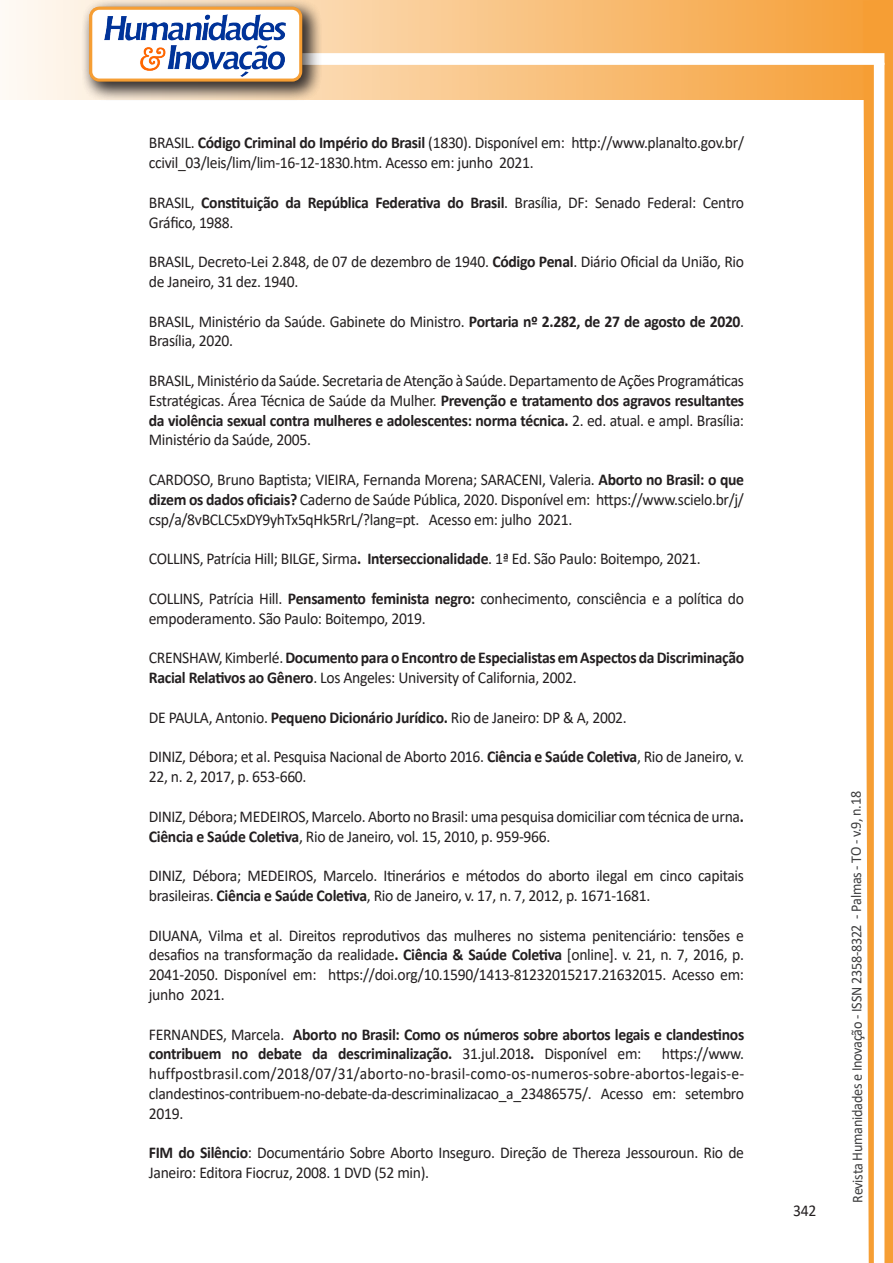
<style>
.page{position:relative;width:893px;height:1263px;background:#fff}
.page>*{position:absolute;margin:0;border:0;box-sizing:border-box;transform-origin:0 0}
.texto{font:16.5px/19.8px "Calibri";letter-spacing:-.02em;color:#231f20;scale:.95 1}
.texto-2{font:700 16.5px/19.8px "Calibri";letter-spacing:-.02em;color:#231f20;scale:.95 1}
.t1{font:15px "Calibri";letter-spacing:-.025em;color:#3e3e3f;scale:.95 1}
.s1{font-weight:700}
.s2{font-weight:400}
</style>
<div class="page">
<svg style="left:5px;top:0;width:858px;height:100px;background:#f9c484"></svg>
<div style="left:302px;top:53px;width:582px;height:12px;background:#fff;border:2px solid #fff"></div>
<svg style="left:863px;top:0;width:30px;height:1263px"></svg>
<div style="left:81px;top:0;width:241px;height:102px;background:#231f20;opacity:.75"></div>
<div style="left:91px;top:8px;width:210px;height:72px;background:#fff;border-radius:9px"></div>
<img style="left:104px;top:14px;width:181px;height:62px">
<div style="left:89px;top:7px;width:213px;height:75px;border:3px solid #f69e34;border-radius:9px"></div>
<p class="texto" style="left:149px;top:133px;width:628px">BRASIL. <span class="s1">Código Criminal do Império do Brasil</span> (1830). Disponível em: http://www.planalto.gov.br/ ccivil_03/leis/lim/lim-16-12-1830.htm. Acesso em: junho 2021.</p>
<p class="texto" style="left:149px;top:192px;width:628px">BRASIL, <span class="s1">Constituição da República Federativa do Brasil</span>. Brasília, DF: Senado Federal: Centro<br>Gráfico, 1988.</p>
<p class="texto" style="left:149px;top:251px;width:628px">BRASIL, Decreto-Lei 2.848, de 07 de dezembro de 1940. <span class="s1">Código Penal</span>. Diário Oficial da União, Rio de Janeiro, 31 dez. 1940.</p>
<p class="texto" style="left:149px;top:311px;width:628px">BRASIL, Ministério da Saúde. Gabinete do Ministro. <span class="s1">Portaria nº 2.282, de 27 de agosto de 2020</span>.<br>Brasília, 2020.</p>
<p class="texto" style="left:149px;top:370px;width:628px;text-align:justify">BRASIL, Ministério da Saúde. Secretaria de Atenção à Saúde. Departamento de Ações Programáticas Estratégicas. Área Técnica de Saúde da Mulher. <span class="s1">Prevenção e tratamento dos agravos resultantes da violência sexual contra mulheres e adolescentes: norma técnica.</span> 2. ed. atual. e ampl. Brasília:<br>Ministério da Saúde, 2005.</p>
<p class="texto" style="left:149px;top:469px;width:628px;text-align:justify">CARDOSO, Bruno Baptista; VIEIRA, Fernanda Morena; SARACENI, Valeria. <span class="s1">Aborto no Brasil: o que dizem os dados oficiais?</span> Caderno de Saúde Pública, 2020. Disponível em: https://www.scielo.br/j/ csp/a/8vBCLC5xDY9yhTx5qHk5RrL/?lang=pt. Acesso em: julho 2021.</p>
<p class="texto" style="left:149px;top:548px;width:583px">COLLINS, Patrícia Hill; BILGE, Sirma<span class="s1">. Interseccionalidade</span>. 1ª Ed. São Paulo: Boitempo, 2021.</p>
<p class="texto" style="left:149px;top:588px;width:628px">COLLINS, Patrícia Hill. <span class="s1">Pensamento feminista negro:</span> conhecimento, consciência e a política do empoderamento. São Paulo: Boitempo, 2019.</p>
<p class="texto-2" style="left:149px;top:648px;width:628px"><span class="s2">CRENSHAW, Kimberlé.</span> Documento para o Encontro de Especialistas em Aspectos da Discriminação<br>Racial Relativos ao Gênero<span class="s2">. Los Angeles: University of California, 2002.</span></p>
<p class="texto" style="left:149px;top:707px;width:505px">DE PAULA, Antonio. <span class="s1">Pequeno Dicionário Jurídico.</span> Rio de Janeiro: DP &amp; A, 2002.</p>
<p class="texto" style="left:149px;top:746px;width:628px">DINIZ, Débora; et al. Pesquisa Nacional de Aborto 2016. <span class="s1">Ciência e Saúde Coletiva</span>, Rio de Janeiro, v.<br>22, n. 2, 2017, p. 653-660.</p>
<p class="texto" style="left:149px;top:806px;width:628px">DINIZ, Débora; MEDEIROS, Marcelo. Aborto no Brasil: uma pesquisa domiciliar com técnica de urna<span class="s1">.<br>Ciência e Saúde Coletiva</span>, Rio de Janeiro, vol. 15, 2010, p. 959-966.</p>
<p class="texto" style="left:149px;top:865px;width:628px">DINIZ, Débora; MEDEIROS, Marcelo. Itinerários e métodos do aborto ilegal em cinco capitais brasileiras. <span class="s1">Ciência e Saúde Coletiva</span>, Rio de Janeiro, v. 17, n. 7, 2012, p. 1671-1681.</p>
<p class="texto" style="left:149px;top:925px;width:628px;text-align:justify">DIUANA, Vilma et al. Direitos reprodutivos das mulheres no sistema penitenciário: tensões e desafios na transformação da realidade<span class="s1">. Ciência &amp; Saúde Coletiva</span> [online]. v. 21, n. 7, 2016, p.<br>2041-2050. Disponível em: https://doi.org/10.1590/1413-81232015217.21632015. Acesso em: junho 2021.</p>
<p class="texto" style="left:149px;top:1024px;width:628px;text-align:justify">FERNANDES, Marcela. <span class="s1">Aborto no Brasil: Como os números sobre abortos legais e clandestinos contribuem no debate da descriminalização.</span> 31.jul.2018<span class="s1">.</span> Disponível em: https://www. huffpostbrasil.com/2018/07/31/aborto-no-brasil-como-os-numeros-sobre-abortos-legais-e&shy;clandestinos-contribuem-no-debate-da-descriminalizacao_a_23486575/. Acesso em: setembro 2019.</p>
<p class="texto" style="left:149px;top:1142px;width:628px"><span class="s1">FIM do Silêncio</span>: Documentário Sobre Aborto Inseguro. Direção de Thereza Jessouroun. Rio de<br>Janeiro: Editora Fiocruz, 2008. 1 DVD (52 min).</p>
<p class="texto" style="left:793px;top:1200px;width:26px">342</p>
<p class="t1" style="left:846px;top:1203px;width:435px;rotate:-90deg">Revista Humanidades e Inovação - ISSN 2358-8322 - Palmas - TO - v.9, n.18</p>
</div>
